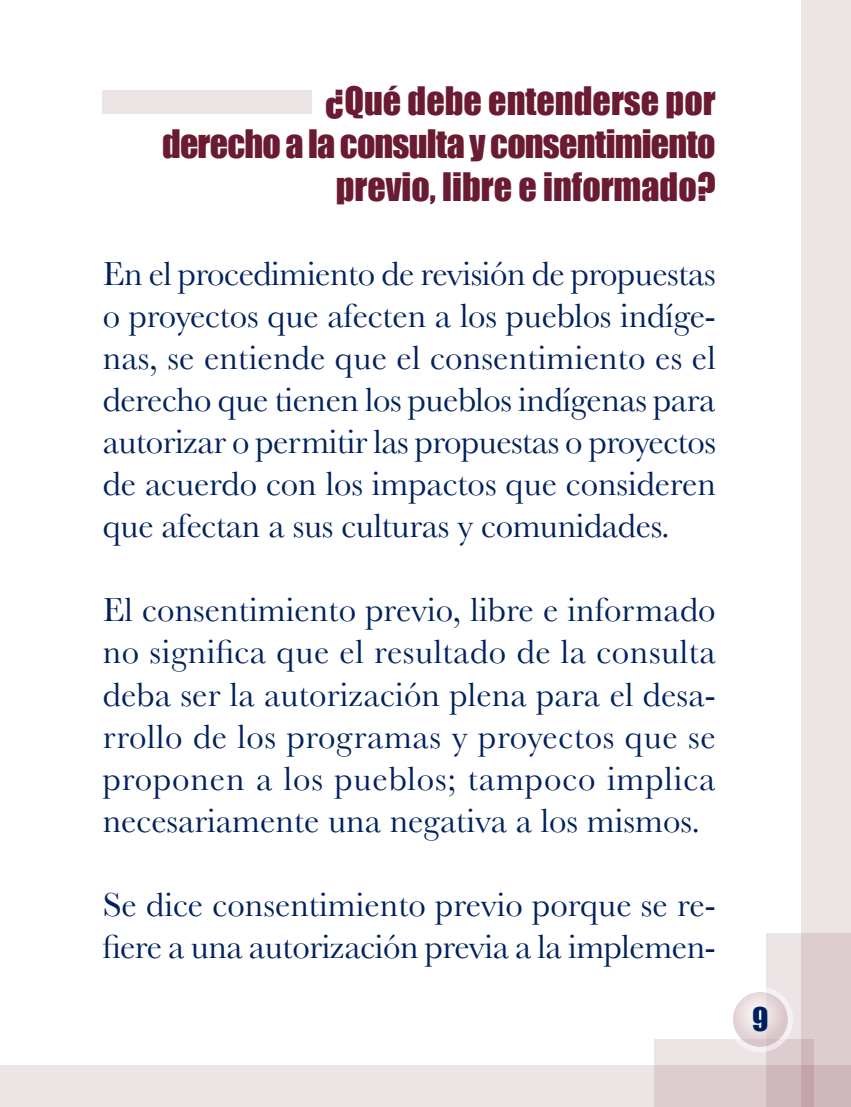
<style>
.page{position:relative;width:851px;height:1107px;background:#fff}
.page>*{position:absolute;margin:0;border:0;box-sizing:border-box;transform-origin:0 0}
.subtítulos{font:36px/43.2px "Impact";color:#6b1b31;text-align:right}
.texto_general{font:34.8px/42px "Baskerville";color:#00215d;text-align:justify}
.t1{font:30px "Impact";color:#00215d}
</style>
<div class="page">
<div style="left:800px;top:0;width:50px;height:1106px;background:#ede4e6"></div>
<div style="left:766px;top:933px;width:84px;height:173px;background:linear-gradient(to right,#f0e8ea,#d8c5c9)"></div>
<svg style="left:654px;top:1038px;width:159px;height:27px;background:#e7dcde"></svg>
<svg style="left:1px;top:1065px;width:849px;height:41px;background:#e7dcde"></svg>
<hr style="left:0;top:1065px;width:1px;height:41px;background:#6b1b31">
<svg style="left:727px;top:986px;width:65px;height:65px"></svg>
<svg style="left:732px;top:991px;width:55px;height:55px;background:#e8dbde"></svg>
<div style="left:103px;top:90px;width:209px;height:24px;background:#ede4e6"></div>
<p class="subtítulos" style="left:325px;top:78px;width:391px">¿Qué debe entenderse por</p>
<p class="subtítulos" style="left:162px;top:121px;width:554px">derecho a la consulta y consentimiento previo, libre e informado?</p>
<p class="texto_general" style="left:103px;top:252px;width:614px">En el procedimiento de revisión de propuestas o proyectos que afecten a los pueblos indíge&shy;nas, se entiende que el consentimiento es el derecho que tienen los pueblos indígenas para autorizar o permitir las propuestas o proyectos de acuerdo con los impactos que consideren que afectan a sus culturas y comunidades.</p>
<p class="texto_general" style="left:103px;top:588px;width:614px">El consentimiento previo, libre e informado no significa que el resultado de la consulta deba ser la autorización plena para el desa&shy;rrollo de los programas y proyectos que se proponen a los pueblos; tampoco implica necesariamente una negativa a los mismos.</p>
<p class="texto_general" style="left:103px;top:882px;width:614px">Se dice consentimiento previo porque se re&shy;fiere a una autorización previa a la implemen-</p>
<p class="t1" style="left:751px;top:995px;width:18px">9</p>
</div>
